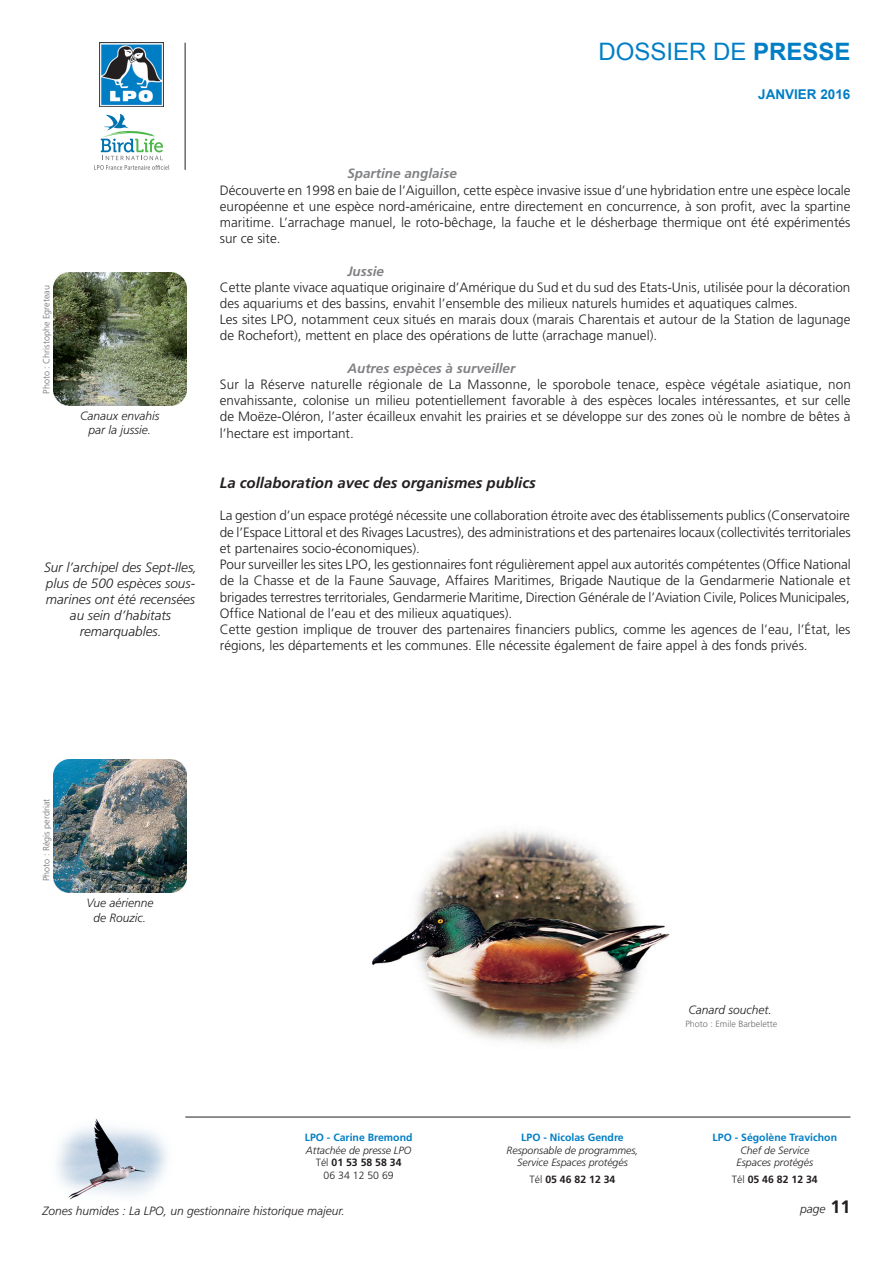
<style>
.page{position:relative;width:893px;height:1263px;background:#fff}
.page>*{position:absolute;margin:0;border:0;box-sizing:border-box;transform-origin:0 0}
.t1{font:24px "Arial";color:#007ec5}
.t2{font:italic 700 15px "Frutiger";color:#231f20}
.t3{font:300 13.5px/16.2px "Frutiger";color:#231f20;text-align:justify}
.t4{font:italic 300 13.5px/16.2px "Frutiger";color:#231f20;text-align:center}
.t5{font:italic 700 13.5px "Frutiger";color:#808285}
.t6{font:700 13.5px "Arial";color:#007ec5}
.t7{font:italic 300 12px/14.4px "Frutiger";color:#231f20;text-align:center}
.t8{font:italic 300 10.5px/12.5px "Frutiger";color:#231f20;text-align:center}
.t9{font:700 10.5px "Frutiger";color:#007ec5}
.t10{font:700 10.5px "Frutiger";color:#231f20}
.t11{font:300 9px "Frutiger";color:#6c6d70}
.s1{font-style:inherit}
.s2{font-weight:700}
.s3{font-style:normal}
.s4{font-weight:700;font-style:normal}
.s5{font-weight:300}
.s6{font-weight:700;font-style:normal;font-size:18px}
</style>
<div class="page">
<svg style="left:94px;top:114px;width:75px;height:56px"></svg>
<img style="left:100px;top:43px;width:64px;height:63px">
<hr style="left:185px;top:43px;width:1px;height:127px;background:#231f20">
<hr style="left:185px;top:1117px;width:665px;height:1px;background:#231f20">
<img style="left:57px;top:1119px;width:110px;height:81px">
<img style="left:53px;top:760px;width:133px;height:133px">
<img style="left:53px;top:272px;width:133px;height:133px">
<img style="left:372px;top:830px;width:298px;height:214px">
<h1 class="t1" style="left:598px;top:36px;width:254px"><span class="s1">D</span>OSSIER DE <span class="s2">PRESSE</span></h1>
<p class="t6" style="left:758px;top:85px;width:94px">JANVIER 2016</p>
<p class="t11" style="left:41px;top:394px;width:110px;rotate:-90deg">Photo : Christophe Egreteau</p>
<p class="t7" style="left:80px;top:408px;width:81px">Canaux envahis par la jussie.</p>
<p class="t4" style="left:44px;top:559px;width:155px">Sur l’archipel des Sept-Iles, plus de 500 espèces sous&shy;marines ont été recensées au sein d’habitats remarquables.</p>
<p class="t5" style="left:347px;top:166px;width:111px">Spartine anglaise</p>
<p class="t3" style="left:220px;top:182px;width:632px">Découverte en 1998 en baie de l’Aiguillon, cette espèce invasive issue d’une hybridation entre une espèce locale européenne et une espèce nord-américaine, entre directement en concurrence, à son profit, avec la spartine maritime. L’arrachage manuel, le roto-bêchage, la fauche et le désherbage thermique ont été expérimentés sur ce site.</p>
<p class="t5" style="left:347px;top:263px;width:38px">Jussie</p>
<p class="t3" style="left:220px;top:279px;width:632px;text-align:left">Cette plante vivace aquatique originaire d’Amérique du Sud et du sud des Etats-Unis, utilisée pour la décoration des aquariums et des bassins, envahit l’ensemble des milieux naturels humides et aquatiques calmes.<br>Les sites LPO, notamment ceux situés en marais doux (marais Charentais et autour de la Station de lagunage de Rochefort), mettent en place des opérations de lutte (arrachage manuel).</p>
<p class="t5" style="left:347px;top:360px;width:170px">Autres espèces à surveiller</p>
<p class="t3" style="left:220px;top:376px;width:633px">Sur la Réserve naturelle régionale de La Massonne, le sporobole tenace, espèce végétale asiatique, non envahissante, colonise un milieu potentiellement favorable à des espèces locales intéressantes, et sur celle de Moëze-Oléron, l’aster écailleux envahit les prairies et se développe sur des zones où le nombre de bêtes à l’hectare est important.</p>
<p class="t2" style="left:220px;top:474px;width:317px">La collaboration avec des organismes publics</p>
<p class="t3" style="left:220px;top:508px;width:633px;text-align:left">La gestion d’un espace protégé nécessite une collaboration étroite avec des établissements publics (Conservatoire de l’Espace Littoral et des Rivages Lacustres), des administrations et des partenaires locaux (collectivités territoriales et partenaires socio-économiques).<br>Pour surveiller les sites LPO, les gestionnaires font régulièrement appel aux autorités compétentes (Office National de la Chasse et de la Faune Sauvage, Affaires Maritimes, Brigade Nautique de la Gendarmerie Nationale et brigades terrestres territoriales, Gendarmerie Maritime, Direction Générale de l’Aviation Civile, Polices Municipales, Office National de l’eau et des milieux aquatiques).<br>Cette gestion implique de trouver des partenaires financiers publics, comme les agences de l’eau, l’État, les régions, les départements et les communes. Elle nécessite également de faire appel à des fonds privés.</p>
<p class="t11" style="left:41px;top:881px;width:84px;rotate:-90deg">Photo : Régis perdriat</p>
<p class="t7" style="left:86px;top:896px;width:68px">Vue aérienne de Rouzic.</p>
<p class="t9" style="left:305px;top:1131px;width:109px">LPO - Carine Bremond</p>
<p class="t8" style="left:306px;top:1144px;width:107px">Attachée de presse LPO<br><span class="s3">Tél</span> <span class="s4">01 53 58 58 34<br></span><span class="s3">06 34 12 50 69</span></p>
<p class="t9" style="left:521px;top:1131px;width:104px">LPO - Nicolas Gendre</p>
<p class="t8" style="left:507px;top:1144px;width:133px">Responsable de programmes,<br>Service Espaces protégés</p>
<p class="t10" style="left:530px;top:1173px;width:87px"><span class="s5">Tél</span> 05 46 82 12 34</p>
<p class="t7" style="left:688px;top:1003px;width:85px">Canard souchet.</p>
<p class="t11" style="left:685px;top:1018px;width:94px">Photo : Emile Barbelette</p>
<p class="t9" style="left:713px;top:1131px;width:126px">LPO - Ségolène Travichon</p>
<p class="t8" style="left:737px;top:1143px;width:78px">Chef de Service<br>Espaces protégés</p>
<p class="t10" style="left:732px;top:1173px;width:87px"><span class="s5">Tél</span> 05 46 82 12 34</p>
<p class="t7" style="left:43px;top:1204px;width:304px">Zones humides : La LPO, un gestionnaire historique majeur.</p>
<p class="t7" style="left:800px;top:1201px;width:52px">page <span class="s6">11</span></p>
</div>
